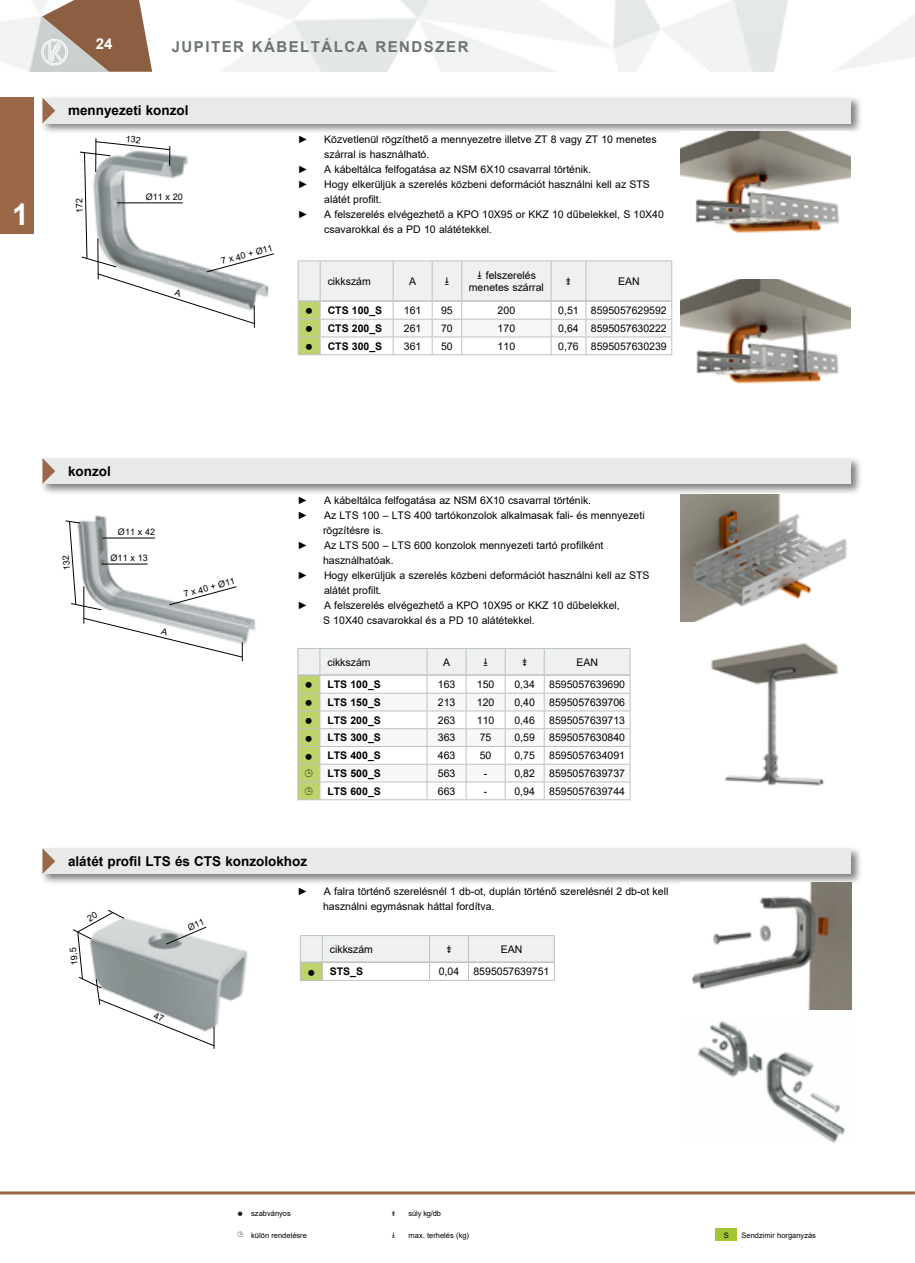
<style>
.page{position:relative;width:915px;height:1263px;background:#fff}
.page>*{position:absolute;margin:0;border:0;box-sizing:border-box;transform-origin:0 0}
.t1{font:700 30px "Arial";color:#fff}
.t2{font:700 15px "Arial";letter-spacing:.1em;color:#6d7373}
.t3{font:700 15px "Arial";color:#fff}
.t4{font:700 13.5px "Arial";color:#000}
.t5{font:10.5px/15px "Arial";color:#000}
.t6{font:700 10.5px "Arial";color:#000}
.t7{font:9px "Arial";color:#000}
.t8{font:7.5px "Arial";color:#000}
</style>
<div class="page">
<svg style="left:0;top:0;width:915px;height:72px"></svg>
<div style="left:0;top:98px;width:34px;height:136px;background:#9a6748"></div>
<hr style="left:0;top:1191px;width:914px;height:3px;background:#9a6748">
<img style="left:83px;top:515px;width:173px;height:147px">
<hr style="left:84px;top:586px;width:1px;height:38px;background:#000">
<hr style="left:102px;top:538px;width:53px;height:1px;background:#000">
<hr style="left:102px;top:564px;width:46px;height:1px;background:#000">
<svg style="left:169px;top:586px;width:68px;height:19px"></svg>
<div style="left:40px;top:96px;width:821px;height:39px;background:#000;opacity:.5"></div>
<div style="left:42px;top:98px;width:808px;height:25px;background:#e8eaea"></div>
<svg style="left:42px;top:98px;width:13px;height:25px"></svg>
<img style="left:680px;top:132px;width:170px;height:101px">
<div style="left:40px;top:456px;width:821px;height:39px;background:#000;opacity:.5"></div>
<div style="left:42px;top:458px;width:808px;height:26px;background:#e8eaea"></div>
<svg style="left:42px;top:458px;width:13px;height:26px"></svg>
<img style="left:680px;top:494px;width:170px;height:128px">
<img style="left:680px;top:280px;width:170px;height:104px">
<img style="left:215px;top:942px;width:33px;height:85px">
<div style="left:40px;top:846px;width:821px;height:39px;background:#000;opacity:.5"></div>
<div style="left:42px;top:848px;width:808px;height:26px;background:#e8eaea"></div>
<svg style="left:42px;top:848px;width:13px;height:26px"></svg>
<img style="left:680px;top:882px;width:170px;height:128px">
<img style="left:697px;top:1021px;width:148px;height:122px">
<img style="left:711px;top:643px;width:127px;height:143px">
<svg style="left:298px;top:261px;width:374px;height:94px"></svg>
<svg style="left:297px;top:648px;width:333px;height:152px"></svg>
<svg style="left:300px;top:935px;width:255px;height:46px"></svg>
<svg style="left:715px;top:1228px;width:21px;height:13px"></svg>
<svg style="left:65px;top:520px;width:37px;height:90px"></svg>
<svg style="left:83px;top:618px;width:160px;height:43px"></svg>
<svg style="left:80px;top:138px;width:194px;height:190px"></svg>
<svg style="left:73px;top:909px;width:142px;height:140px"></svg>
<h1 class="t1" style="left:12px;top:194px;width:18px">1</h1>
<h2 class="t3" style="left:96px;top:34px;width:18px">24</h2>
<h2 class="t2" style="left:172px;top:36px;width:298px">JUPITER KÁBELTÁLCA RENDSZER</h2>
<p class="t4" style="left:68px;top:101px;width:122px">mennyezeti konzol</p>
<p class="t7" style="left:146px;top:190px;width:39px">Ø11 x 20</p>
<p class="t7" style="left:220px;top:255px;width:54px;rotate:-15deg">7x40+Ø11</p>
<p class="t5" style="left:298px;top:132px;width:12px">►</p>
<p class="t5" style="left:324px;top:132px;width:334px">Közvetlenül rögzíthető a mennyezetre illetve ZT 8 vagy ZT 10 menetes szárral is használható.</p>
<p class="t5" style="left:298px;top:162px;width:12px">►</p>
<p class="t5" style="left:324px;top:162px;width:269px">A kábeltálca felfogatása az NSM 6X10 csavarral történik.</p>
<p class="t5" style="left:298px;top:177px;width:12px">►</p>
<p class="t5" style="left:324px;top:177px;width:327px">Hogy elkerüljük a szerelés közbeni deformációt használni kell az STS alátét profilt.</p>
<p class="t5" style="left:298px;top:207px;width:12px">►</p>
<p class="t5" style="left:324px;top:207px;width:341px">A felszerelés elvégezhető a KPO 10X95 or KKZ 10 dűbelekkel, S 10X40 csavarokkal és a PD 10 alátétekkel.</p>
<p class="t5" style="left:327px;top:274px;width:45px">cikkszám</p>
<p class="t5" style="left:409px;top:274px;width:9px">A</p>
<p class="t5" style="left:468px;top:269px;width:76px;line-height:12.6px;text-indent:17px">felszerelés menetes szárral</p>
<p class="t5" style="left:617px;top:274px;width:23px">EAN</p>
<p class="t6" style="left:327px;top:303px;width:56px">CTS 100_S</p>
<p class="t5" style="left:404px;top:303px;width:19px">161</p>
<p class="t5" style="left:441px;top:303px;width:13px">95</p>
<p class="t5" style="left:497px;top:303px;width:19px">200</p>
<p class="t5" style="left:558px;top:303px;width:110px">0,51 8595057629592</p>
<p class="t6" style="left:327px;top:321px;width:56px">CTS 200_S</p>
<p class="t5" style="left:404px;top:321px;width:19px">261</p>
<p class="t5" style="left:441px;top:321px;width:13px">70</p>
<p class="t5" style="left:497px;top:321px;width:19px">170</p>
<p class="t5" style="left:558px;top:321px;width:110px">0,64 8595057630222</p>
<p class="t6" style="left:327px;top:339px;width:56px">CTS 300_S</p>
<p class="t5" style="left:404px;top:338px;width:19px">361</p>
<p class="t5" style="left:441px;top:338px;width:13px">50</p>
<p class="t5" style="left:497px;top:338px;width:19px">110</p>
<p class="t5" style="left:558px;top:338px;width:110px">0,76 8595057630239</p>
<p class="t4" style="left:68px;top:462px;width:44px">konzol</p>
<p class="t7" style="left:118px;top:525px;width:39px">Ø11 x 42</p>
<p class="t7" style="left:111px;top:551px;width:39px">Ø11 x 13</p>
<p class="t7" style="left:182px;top:588px;width:54px;rotate:-15deg">7x40+Ø11</p>
<p class="t5" style="left:297px;top:492px;width:12px">►</p>
<p class="t5" style="left:324px;top:492px;width:269px">A kábeltálca felfogatása az NSM 6X10 csavarral történik.</p>
<p class="t5" style="left:297px;top:507px;width:12px">►</p>
<p class="t5" style="left:323px;top:507px;width:323px">Az LTS 100 – LTS 400 tartókonzolok alkalmasak fali- és mennyezeti rögzítésre is.</p>
<p class="t5" style="left:297px;top:537px;width:12px">►</p>
<p class="t5" style="left:323px;top:537px;width:282px">Az LTS 500 – LTS 600 konzolok mennyezeti tartó profilként használhatóak.</p>
<p class="t5" style="left:297px;top:567px;width:12px">►</p>
<p class="t5" style="left:324px;top:567px;width:327px">Hogy elkerüljük a szerelés közbeni deformációt használni kell az STS alátét profilt.</p>
<p class="t5" style="left:297px;top:597px;width:12px">►</p>
<p class="t5" style="left:323px;top:597px;width:298px">A felszerelés elvégezhető a KPO 10X95 or KKZ 10 dűbelekkel,<br>S 10X40 csavarokkal és a PD 10 alátétekkel.</p>
<p class="t5" style="left:327px;top:654px;width:45px">cikkszám</p>
<p class="t5" style="left:443px;top:654px;width:9px">A</p>
<p class="t5" style="left:576px;top:654px;width:23px">EAN</p>
<p class="t6" style="left:327px;top:677px;width:55px">LTS 100_S</p>
<p class="t5" style="left:437px;top:677px;width:19px">163</p>
<p class="t5" style="left:476px;top:677px;width:19px">150</p>
<p class="t5" style="left:514px;top:677px;width:22px">0,34</p>
<p class="t5" style="left:549px;top:677px;width:77px">8595057639690</p>
<p class="t6" style="left:327px;top:695px;width:55px">LTS 150_S</p>
<p class="t5" style="left:437px;top:695px;width:19px">213</p>
<p class="t5" style="left:476px;top:695px;width:19px">120</p>
<p class="t5" style="left:514px;top:695px;width:22px">0,40</p>
<p class="t5" style="left:549px;top:695px;width:77px">8595057639706</p>
<p class="t6" style="left:327px;top:712px;width:55px">LTS 200_S</p>
<p class="t5" style="left:437px;top:712px;width:19px">263</p>
<p class="t5" style="left:476px;top:712px;width:19px">110</p>
<p class="t5" style="left:514px;top:712px;width:22px">0,46</p>
<p class="t5" style="left:549px;top:712px;width:77px">8595057639713</p>
<p class="t6" style="left:327px;top:730px;width:55px">LTS 300_S</p>
<p class="t5" style="left:437px;top:730px;width:19px">363</p>
<p class="t5" style="left:479px;top:730px;width:13px">75</p>
<p class="t5" style="left:514px;top:730px;width:22px">0,59</p>
<p class="t5" style="left:549px;top:730px;width:77px">8595057630840</p>
<p class="t6" style="left:327px;top:748px;width:55px">LTS 400_S</p>
<p class="t5" style="left:437px;top:748px;width:19px">463</p>
<p class="t5" style="left:479px;top:748px;width:13px">50</p>
<p class="t5" style="left:514px;top:748px;width:22px">0,75</p>
<p class="t5" style="left:549px;top:748px;width:77px">8595057634091</p>
<p class="t6" style="left:327px;top:766px;width:55px">LTS 500_S</p>
<p class="t5" style="left:437px;top:766px;width:19px">563</p>
<p class="t5" style="left:483px;top:766px;width:5px">-</p>
<p class="t5" style="left:514px;top:766px;width:22px">0,82</p>
<p class="t5" style="left:549px;top:766px;width:77px">8595057639737</p>
<p class="t6" style="left:327px;top:784px;width:55px">LTS 600_S</p>
<p class="t5" style="left:437px;top:783px;width:19px">663</p>
<p class="t5" style="left:483px;top:783px;width:5px">-</p>
<p class="t5" style="left:514px;top:783px;width:22px">0,94</p>
<p class="t5" style="left:549px;top:783px;width:77px">8595057639744</p>
<p class="t4" style="left:68px;top:852px;width:240px">alátét profil LTS és CTS konzolokhoz</p>
<p class="t5" style="left:297px;top:884px;width:12px">►</p>
<p class="t5" style="left:323px;top:884px;width:346px">A falra történő szerelésnél 1 db-ot, duplán történő szerelésnél 2 db-ot kell használni egymásnak háttal fordítva.</p>
<p class="t5" style="left:330px;top:941px;width:45px">cikkszám</p>
<p class="t5" style="left:500px;top:941px;width:23px">EAN</p>
<p class="t6" style="left:330px;top:964px;width:35px">STS_S</p>
<p class="t5" style="left:438px;top:964px;width:22px">0,04</p>
<p class="t5" style="left:473px;top:964px;width:77px">8595057639751</p>
<p class="t7" style="left:69px;top:966px;width:19px;rotate:-96deg">19 5,</p>
<p class="t8" style="left:251px;top:1208px;width:41px">szabványos</p>
<p class="t8" style="left:408px;top:1208px;width:34px">súly kg/db</p>
<p class="t8" style="left:251px;top:1230px;width:57px">külön rendelésre</p>
<p class="t8" style="left:408px;top:1230px;width:62px">max. terhelés (kg)</p>
<p class="t8" style="left:723px;top:1230px;width:7px">S</p>
<p class="t8" style="left:741px;top:1230px;width:76px">Sendzimir horganyzás</p>
</div>
